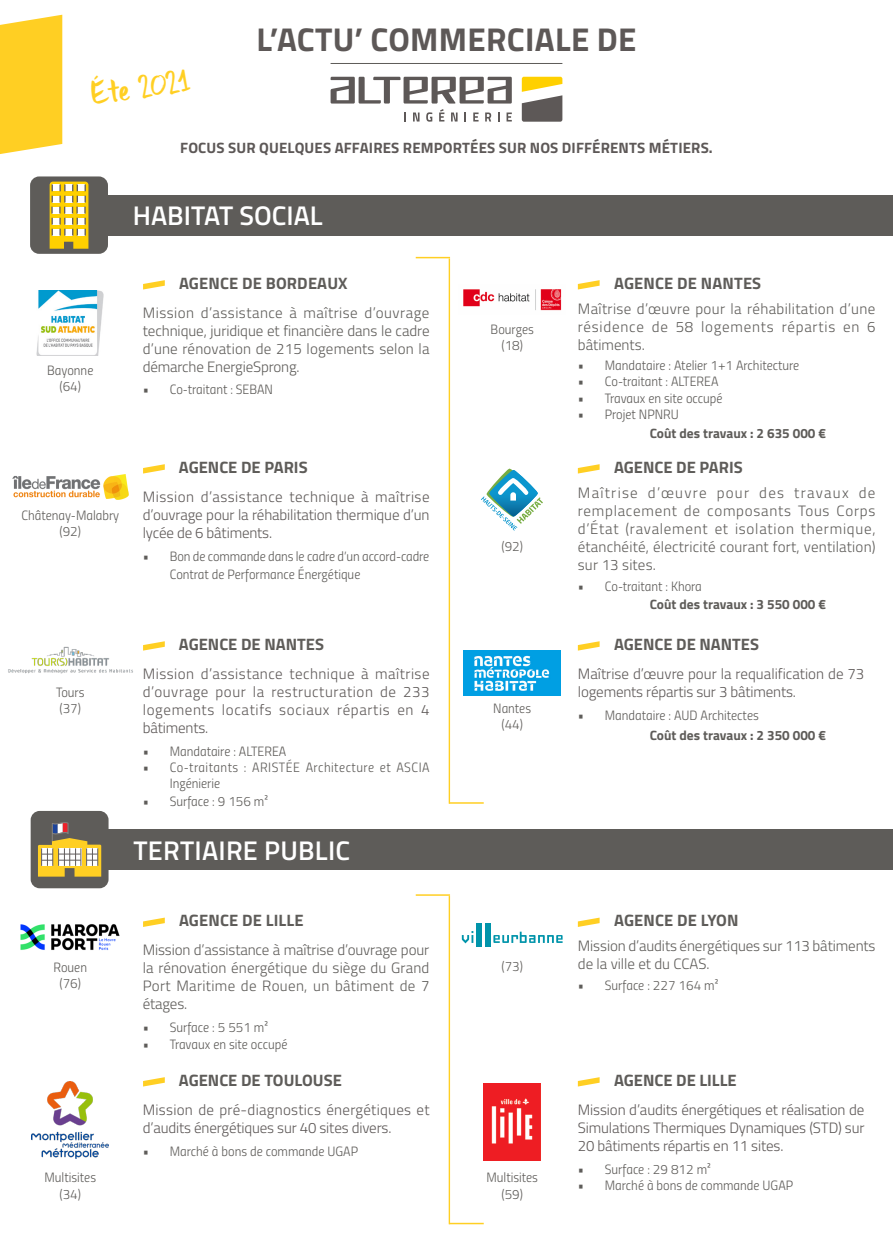
<style>
.page{position:relative;width:893px;height:1246px;background:#fff}
.page>*{position:absolute;margin:0;border:0;box-sizing:border-box;transform-origin:0 0}
.t1{font:36px "DK Uncle Edward";color:#ffcf23}
.t2{font:700 33px "Titillium";letter-spacing:.01em;color:#5d5857}
.t3{font:600 27px "Titillium";letter-spacing:.01em;color:#fff}
.t4{font:700 16.5px "Titillium";color:#5e5c59}
.t5{font:300 15px/18px "Titillium";letter-spacing:.01em;color:#5e5c59;text-align:justify}
.t6{font:300 15px/18px "Titillium";letter-spacing:-.01em;color:#5d5857;text-align:justify}
.t7{font:300 15px/18px "Titillium";letter-spacing:.01em;color:#5d5857}
.t8{font:700 15px "Titillium";letter-spacing:.01em;color:#5d5857}
.t9{font:13.5px/18px "Titillium Light Upright";color:#5e5c59}
.t10{font:700 13.5px "Titillium";color:#5e5c59}
.t11{font:13.5px/16.2px "Titillium Light Upright";letter-spacing:.035em;color:#5e5c59}
</style>
<div class="page">
<svg style="left:522px;top:77px;width:40px;height:45px"></svg>
<svg style="left:331px;top:77px;width:181px;height:45px"></svg>
<hr style="left:331px;top:63px;width:231px;height:1px;background:#5e5c59">
<svg style="left:0;top:15px;width:62px;height:139px;background:#ffd232"></svg>
<div style="left:103px;top:195px;width:790px;height:40px;background:#5e5c59"></div>
<div style="left:30px;top:176px;width:78px;height:78px;background:#5e5c59;border-radius:9px"></div>
<svg style="left:50px;top:182px;width:38px;height:67px;background:#e8cc52"></svg>
<hr style="left:416px;top:257px;width:34px;height:1px;background:#ffcf23">
<hr style="left:449px;top:258px;width:1px;height:546px;background:#ffcf23">
<hr style="left:449px;top:802px;width:35px;height:2px;background:#ffcf23">
<div style="left:31px;top:811px;width:78px;height:77px;background:#5e5c59;border-radius:9px"></div>
<svg style="left:38px;top:822px;width:63px;height:55px"></svg>
<div style="left:104px;top:829px;width:789px;height:41px;background:#5e5c59"></div>
<img style="left:37px;top:290px;width:67px;height:66px">
<svg style="left:143px;top:280px;width:22px;height:9px"></svg>
<hr style="left:416px;top:894px;width:34px;height:2px;background:#ffcf23">
<hr style="left:449px;top:896px;width:1px;height:328px;background:#ffcf23">
<hr style="left:449px;top:1223px;width:35px;height:1px;background:#ffcf23">
<svg style="left:143px;top:464px;width:22px;height:9px"></svg>
<img style="left:12px;top:474px;width:116px;height:25px">
<svg style="left:143px;top:641px;width:22px;height:10px"></svg>
<img style="left:8px;top:646px;width:125px;height:28px">
<svg style="left:578px;top:280px;width:22px;height:9px"></svg>
<img style="left:463px;top:289px;width:99px;height:22px">
<svg style="left:578px;top:464px;width:22px;height:9px"></svg>
<svg style="left:481px;top:469px;width:62px;height:62px"></svg>
<svg style="left:578px;top:641px;width:22px;height:10px"></svg>
<img style="left:464px;top:651px;width:97px;height:45px">
<svg style="left:143px;top:917px;width:22px;height:10px"></svg>
<img style="left:20px;top:924px;width:100px;height:27px">
<svg style="left:143px;top:1077px;width:22px;height:9px"></svg>
<img style="left:32px;top:1081px;width:77px;height:77px">
<svg style="left:578px;top:1077px;width:22px;height:9px"></svg>
<img style="left:484px;top:1083px;width:57px;height:78px">
<svg style="left:578px;top:917px;width:22px;height:10px"></svg>
<svg style="left:462px;top:931px;width:11px;height:12px"></svg>
<svg style="left:493px;top:932px;width:70px;height:11px"></svg>
<div style="left:476px;top:923px;width:6px;height:24px;background:#0094aa"></div>
<div style="left:485px;top:923px;width:6px;height:24px;background:#0094aa"></div>
<p class="t1" style="left:88px;top:74px;width:102px;rotate:-9deg">Éte 2021</p>
<p class="t2" style="left:256px;top:14px;width:382px">L’ACTU’ COMMERCIALE DE</p>
<p class="t8" style="left:180px;top:136px;width:534px">FOCUS SUR QUELQUES AFFAIRES REMPORTÉES SUR NOS DIFFÉRENTS MÉTIERS.</p>
<p class="t9" style="left:47px;top:361px;width:48px">Bayonne</p>
<p class="t9" style="left:60px;top:377px;width:23px">(64)</p>
<p class="t3" style="left:133px;top:196px;width:191px">HABITAT SOCIAL</p>
<p class="t4" style="left:179px;top:271px;width:170px">AGENCE DE BORDEAUX</p>
<p class="t5" style="left:143px;top:303px;width:288px">Mission d’assistance à maîtrise d’ouvrage technique, juridique et financière dans le cadre d’une rénovation de 215 logements selon la démarche EnergieSprong.</p>
<p class="t9" style="left:143px;top:380px;width:132px">• Co-traitant : SEBAN</p>
<p class="t9" style="left:21px;top:505px;width:99px">Châtenay-Malabry</p>
<p class="t9" style="left:60px;top:521px;width:23px">(92)</p>
<p class="t4" style="left:179px;top:454px;width:130px">AGENCE DE PARIS</p>
<p class="t6" style="left:143px;top:487px;width:288px">Mission d’assistance technique à maîtrise d’ouvrage pour la réhabilitation thermique d’un lycée de 6 bâtiments.</p>
<p class="t9" style="left:170px;top:546px;width:261px;text-indent:-27px">• Bon de commande dans le cadre d’un accord-cadre<br>Contrat de Performance Énergétique</p>
<p class="t9" style="left:56px;top:682px;width:30px">Tours</p>
<p class="t9" style="left:60px;top:698px;width:23px">(37)</p>
<p class="t9" style="left:54px;top:958px;width:35px">Rouen</p>
<p class="t9" style="left:60px;top:974px;width:23px">(76)</p>
<p class="t9" style="left:45px;top:1168px;width:53px">Multisites</p>
<p class="t9" style="left:60px;top:1184px;width:23px">(34)</p>
<p class="t4" style="left:179px;top:631px;width:147px">AGENCE DE NANTES</p>
<p class="t6" style="left:143px;top:664px;width:288px">Mission d’assistance technique à maîtrise d’ouvrage pour la restructuration de 233 logements locatifs sociaux répartis en 4 bâtiments.</p>
<p class="t9" style="left:143px;top:741px;width:145px">• Mandataire : ALTEREA</p>
<p class="t11" style="left:170px;top:758px;width:261px;text-indent:-27px">• Co-traitants : ARISTÉE Architecture et ASCIA<br>Ingénierie</p>
<p class="t9" style="left:143px;top:792px;width:127px">• Surface : 9 156 m²</p>
<p class="t3" style="left:134px;top:830px;width:218px">TERTIAIRE PUBLIC</p>
<p class="t4" style="left:179px;top:908px;width:126px">AGENCE DE LILLE</p>
<p class="t5" style="left:143px;top:940px;width:288px">Mission d’assistance à maîtrise d’ouvrage pour la rénovation énergétique du siège du Grand Port Maritime de Rouen, un bâtiment de 7 étages.</p>
<p class="t9" style="left:143px;top:1017px;width:127px">• Surface : 5 551 m²</p>
<p class="t9" style="left:143px;top:1035px;width:146px">• Travaux en site occupé</p>
<p class="t4" style="left:179px;top:1067px;width:164px">AGENCE DE TOULOUSE</p>
<p class="t7" style="left:143px;top:1100px;width:288px">Mission de pré-diagnostics énergétiques et d’audits énergétiques sur 40 sites divers.</p>
<p class="t9" style="left:143px;top:1141px;width:217px">• Marché à bons de commande UGAP</p>
<p class="t9" style="left:491px;top:319px;width:45px">Bourges</p>
<p class="t9" style="left:501px;top:335px;width:23px">(18)</p>
<p class="t9" style="left:501px;top:536px;width:23px">(92)</p>
<p class="t9" style="left:493px;top:698px;width:39px">Nantes</p>
<p class="t9" style="left:501px;top:714px;width:23px">(44)</p>
<p class="t4" style="left:614px;top:271px;width:149px">AGENCE DE NANTES</p>
<p class="t5" style="left:578px;top:298px;width:299px">Maîtrise d’œuvre pour la réhabilitation d’une résidence de 58 logements répartis en 6 bâtiments.</p>
<p class="t9" style="left:578px;top:356px;width:223px">• Mandataire : Atelier 1+1 Architecture</p>
<p class="t9" style="left:578px;top:372px;width:142px">• Co-traitant : ALTEREA</p>
<p class="t9" style="left:578px;top:388px;width:146px">• Travaux en site occupé</p>
<p class="t9" style="left:578px;top:404px;width:103px">• Projet NPNRU</p>
<p class="t10" style="left:650px;top:423px;width:178px">Coût des travaux : 2 635 000 €</p>
<p class="t4" style="left:614px;top:454px;width:130px">AGENCE DE PARIS</p>
<p class="t5" style="left:578px;top:483px;width:299px">Maîtrise d’œuvre pour des travaux de remplacement de composants Tous Corps d’État (ravalement et isolation thermique, étanchéité, électricité courant fort, ventilation) sur 13 sites.</p>
<p class="t9" style="left:578px;top:576px;width:125px">• Co-traitant : Khora</p>
<p class="t10" style="left:650px;top:594px;width:178px">Coût des travaux : 3 550 000 €</p>
<p class="t4" style="left:614px;top:631px;width:147px">AGENCE DE NANTES</p>
<p class="t6" style="left:578px;top:664px;width:288px">Maîtrise d’œuvre pour la requalification de 73 logements répartis sur 3 bâtiments.</p>
<p class="t9" style="left:578px;top:705px;width:182px">• Mandataire : AUD Architectes</p>
<p class="t10" style="left:650px;top:725px;width:178px">Coût des travaux : 2 350 000 €</p>
<p class="t9" style="left:501px;top:956px;width:23px">(73)</p>
<p class="t9" style="left:486px;top:1168px;width:53px">Multisites</p>
<p class="t9" style="left:501px;top:1184px;width:23px">(59)</p>
<p class="t4" style="left:614px;top:908px;width:126px">AGENCE DE LYON</p>
<p class="t5" style="left:578px;top:936px;width:299px">Mission d’audits énergétiques sur 113 bâtiments de la ville et du CCAS.</p>
<p class="t9" style="left:578px;top:975px;width:142px">• Surface : 227 164 m²</p>
<p class="t4" style="left:614px;top:1067px;width:124px">AGENCE DE LILLE</p>
<p class="t6" style="left:578px;top:1100px;width:288px">Mission d’audits énergétiques et réalisation de Simulations Thermiques Dynamiques (STD) sur 20 bâtiments répartis en 11 sites.</p>
<p class="t9" style="left:578px;top:1159px;width:135px">• Surface : 29 812 m²</p>
<p class="t9" style="left:578px;top:1175px;width:217px">• Marché à bons de commande UGAP</p>
</div>
